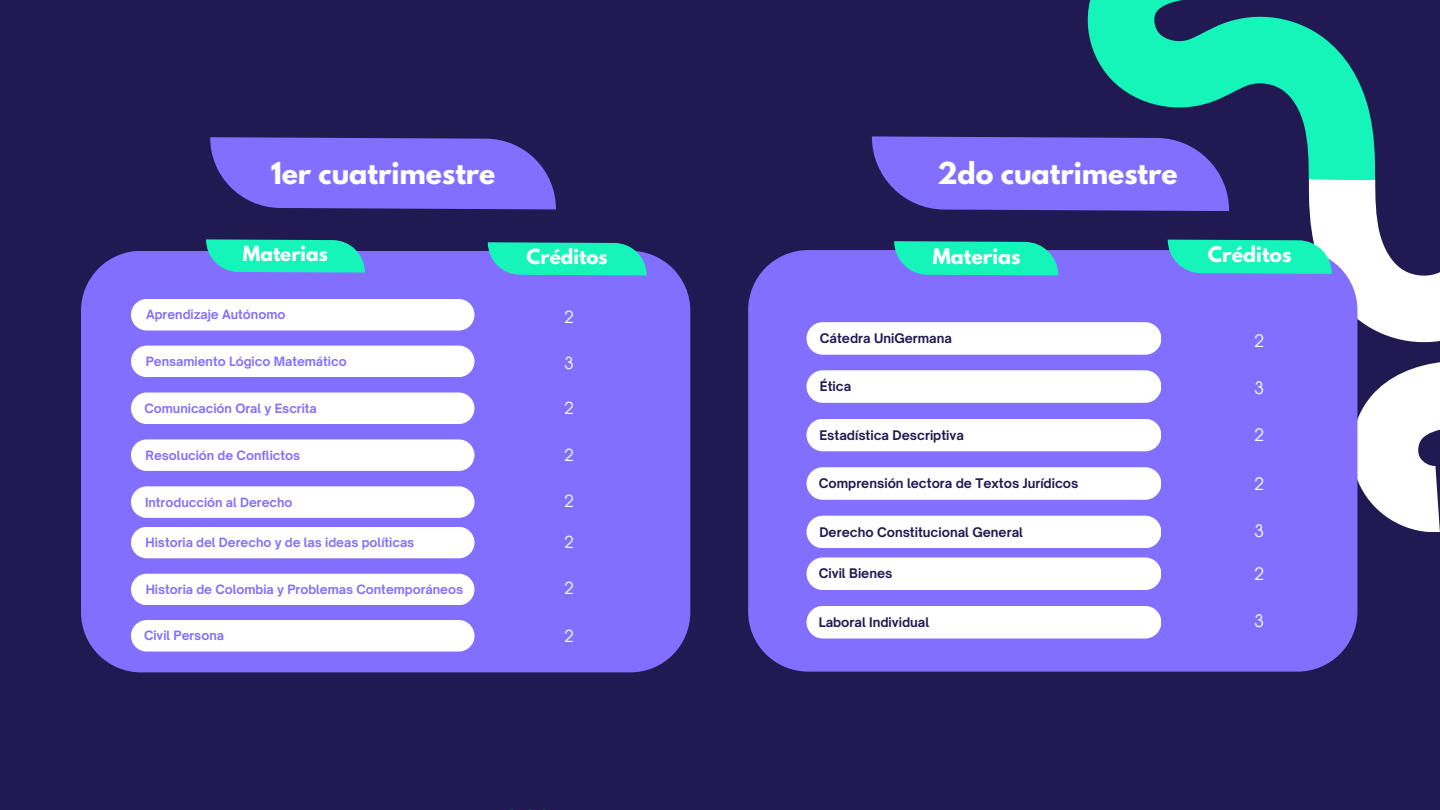
<style>
.page{position:relative;width:1440px;height:810px;background:#211951}
.page>*{position:absolute;margin:0;border:0;box-sizing:border-box;transform-origin:0 0}
.t1{font:700 26.8px "League Spartan";color:#fff}
.t2{font:700 19.1px "League Spartan";color:#fff}
.t3{font:700 18.5px "League Spartan";color:#fff}
.t4{font:17.1px "ITC Avant Garde Pro";color:#fff}
.t5{font:16.6px "ITC Avant Garde Pro";color:#fff}
.t6{font:700 12.7px "Open Sauce One";color:#211951}
.t7{font:700 12.3px "Open Sauce One";color:#836fff}
</style>
<div class="page">
<svg style="left:1308px;top:180px;width:132px;height:353px;fill:#fff"></svg>
<svg style="left:1087px;top:0;width:289px;height:180px;fill:#15f5ba"></svg>
<div style="left:81px;top:251px;width:609px;height:421px;background:#836fff"></div>
<div style="left:748px;top:250px;width:609px;height:422px;background:#836fff"></div>
<div style="left:131px;top:299px;width:343px;height:32px;background:#fff;border-radius:16px"></div>
<div style="left:131px;top:346px;width:343px;height:31px;background:#fff;border-radius:16px"></div>
<div style="left:131px;top:393px;width:343px;height:31px;background:#fff;border-radius:16px"></div>
<div style="left:131px;top:527px;width:343px;height:31px;background:#fff;border-radius:16px"></div>
<div style="left:131px;top:439px;width:343px;height:32px;background:#fff;border-radius:16px"></div>
<div style="left:131px;top:574px;width:343px;height:31px;background:#fff;border-radius:16px"></div>
<div style="left:131px;top:620px;width:343px;height:32px;background:#fff;border-radius:16px"></div>
<div style="left:131px;top:486px;width:343px;height:32px;background:#fff;border-radius:16px"></div>
<svg style="left:210px;top:137px;width:346px;height:72px;background:#7865ec"></svg>
<svg style="left:206px;top:239px;width:159px;height:33px;background:#1be0b7"></svg>
<svg style="left:488px;top:242px;width:159px;height:33px;background:#1ce1b8"></svg>
<svg style="left:872px;top:136px;width:357px;height:75px;background:#7765eb"></svg>
<div style="left:807px;top:322px;width:354px;height:33px;background:#fff;border-radius:16px"></div>
<div style="left:807px;top:370px;width:354px;height:33px;background:#fff;border-radius:16px"></div>
<div style="left:807px;top:419px;width:354px;height:32px;background:#fff;border-radius:16px"></div>
<div style="left:807px;top:557px;width:354px;height:33px;background:#fff;border-radius:16px"></div>
<div style="left:807px;top:467px;width:354px;height:33px;background:#fff;border-radius:16px"></div>
<div style="left:807px;top:606px;width:354px;height:33px;background:#fff;border-radius:16px"></div>
<div style="left:807px;top:516px;width:354px;height:32px;background:#fff;border-radius:16px"></div>
<svg style="left:894px;top:241px;width:164px;height:34px;background:#1ce2b9"></svg>
<svg style="left:1168px;top:240px;width:164px;height:34px;background:#24ebc0"></svg>
<h1 class="t1" style="left:271px;top:160px;width:226px">1er cuatrimestre</h1>
<h3 class="t3" style="left:243px;top:244px;width:87px">Materias</h3>
<p class="t7" style="left:146px;top:307px;width:141px">Aprendizaje Autónomo</p>
<p class="t7" style="left:146px;top:354px;width:202px">Pensamiento Lógico Matemático</p>
<p class="t7" style="left:145px;top:400px;width:174px">Comunicación Oral y Escrita</p>
<p class="t7" style="left:146px;top:447px;width:156px">Resolución de Conflictos</p>
<p class="t7" style="left:145px;top:494px;width:149px">Introducción al Derecho</p>
<p class="t7" style="left:146px;top:535px;width:270px">Historia del Derecho y de las ideas políticas</p>
<p class="t7" style="left:146px;top:582px;width:319px">Historia de Colombia y Problemas Contemporáneos</p>
<p class="t7" style="left:144px;top:628px;width:81px">Civil Persona</p>
<h3 class="t3" style="left:527px;top:247px;width:83px">Créditos</h3>
<h3 class="t5" style="left:565px;top:311px;width:11px">2</h3>
<h3 class="t5" style="left:565px;top:356px;width:11px">3</h3>
<h3 class="t5" style="left:565px;top:401px;width:11px">2</h3>
<h3 class="t5" style="left:565px;top:449px;width:11px">2</h3>
<h3 class="t5" style="left:565px;top:495px;width:11px">2</h3>
<h3 class="t5" style="left:565px;top:536px;width:11px">2</h3>
<h3 class="t5" style="left:565px;top:581px;width:11px">2</h3>
<h3 class="t5" style="left:565px;top:629px;width:11px">2</h3>
<h1 class="t1" style="left:937px;top:160px;width:242px">2do cuatrimestre</h1>
<h2 class="t2" style="left:933px;top:247px;width:89px">Materias</h2>
<p class="t6" style="left:820px;top:330px;width:133px">Cátedra UniGermana</p>
<p class="t6" style="left:820px;top:378px;width:33px">Ética</p>
<p class="t6" style="left:819px;top:427px;width:146px">Estadística Descriptiva</p>
<p class="t6" style="left:819px;top:475px;width:261px">Comprensión lectora de Textos Jurídicos</p>
<p class="t6" style="left:819px;top:524px;width:205px">Derecho Constitucional General</p>
<p class="t6" style="left:819px;top:566px;width:75px">Civil Bienes</p>
<p class="t6" style="left:819px;top:614px;width:112px">Laboral Individual</p>
<h2 class="t2" style="left:1208px;top:245px;width:85px">Créditos</h2>
<h3 class="t4" style="left:1254px;top:334px;width:11px">2</h3>
<h3 class="t4" style="left:1254px;top:381px;width:11px">3</h3>
<h3 class="t4" style="left:1254px;top:428px;width:11px">2</h3>
<h3 class="t4" style="left:1254px;top:477px;width:11px">2</h3>
<h3 class="t4" style="left:1254px;top:525px;width:11px">3</h3>
<h3 class="t4" style="left:1254px;top:567px;width:11px">2</h3>
<h3 class="t4" style="left:1254px;top:614px;width:11px">3</h3>
</div>
